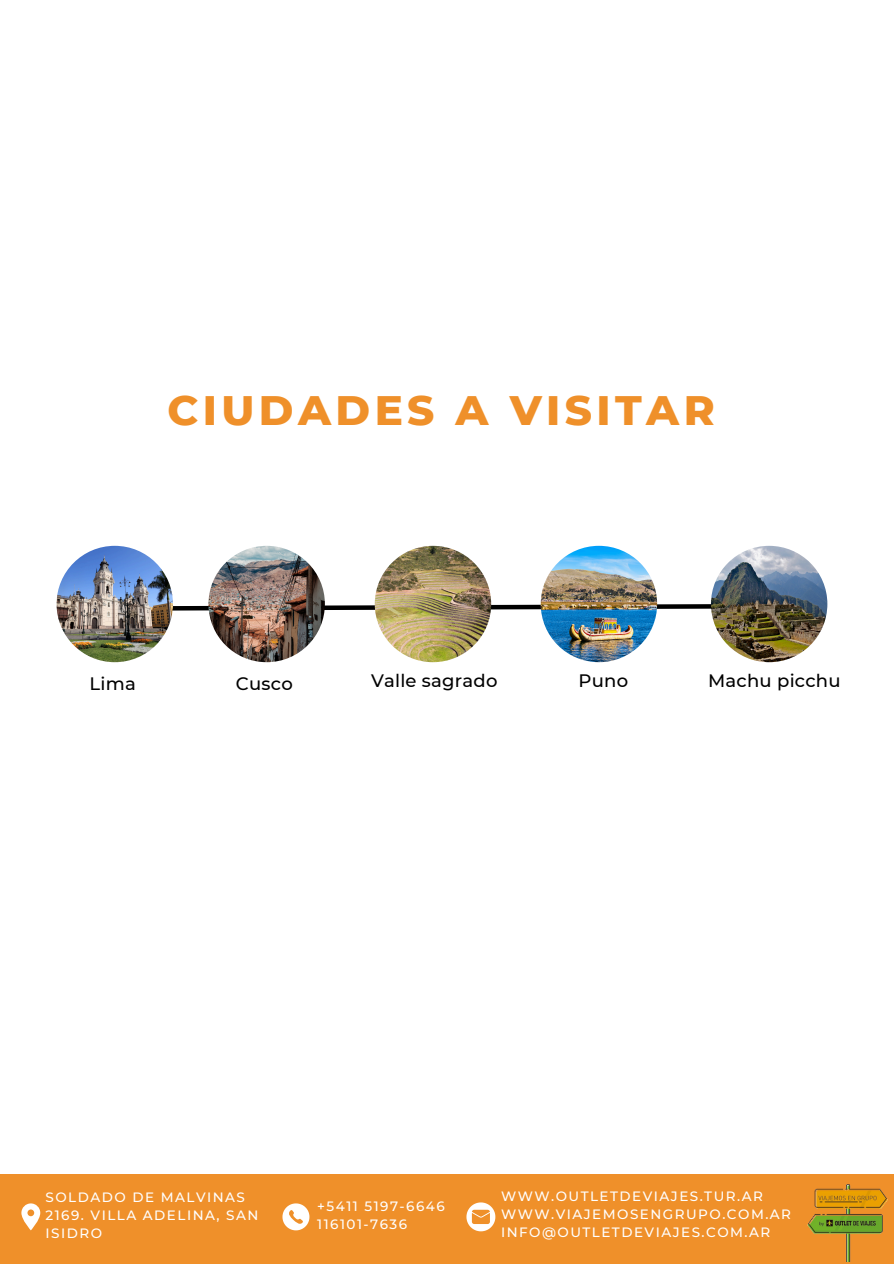
<style>
.page{position:relative;width:894px;height:1264px;background:#fff}
.page>*{position:absolute;margin:0;border:0;box-sizing:border-box;transform-origin:0 0}
.t1{font:800 42px "Montserrat";letter-spacing:.105em;color:#ef902a}
.t2{font:500 18px "Montserrat";letter-spacing:.015em;color:#000}
.t3{font:500 13.5px/18px "Montserrat";letter-spacing:.11em;color:#fff}
</style>
<div class="page">
<div style="left:0;top:1174px;width:893px;height:89px;background:#ef902a"></div>
<svg style="left:21px;top:1203px;width:19px;height:27px"></svg>
<svg style="left:466px;top:1202px;width:29px;height:29px"></svg>
<svg style="left:282px;top:1203px;width:27px;height:27px"></svg>
<img style="left:807px;top:1184px;width:81px;height:77px">
<svg style="left:172px;top:601px;width:538px;height:12px"></svg>
<img style="left:57px;top:546px;width:116px;height:116px;border-radius:50%">
<img style="left:208px;top:546px;width:117px;height:116px;border-radius:50%">
<img style="left:374px;top:546px;width:117px;height:116px;border-radius:50%">
<img style="left:540px;top:546px;width:117px;height:116px;border-radius:50%">
<img style="left:710px;top:546px;width:117px;height:116px;border-radius:50%">
<p class="t1" style="left:167px;top:384px;width:548px">CIUDADES A VISITAR</p>
<p class="t2" style="left:90px;top:672px;width:48px">Lima</p>
<p class="t2" style="left:236px;top:672px;width:58px">Cusco</p>
<p class="t2" style="left:371px;top:669px;width:128px">Valle sagrado</p>
<p class="t2" style="left:578px;top:669px;width:51px">Puno</p>
<p class="t2" style="left:708px;top:669px;width:134px">Machu picchu</p>
<h2 class="t3" style="left:46px;top:1188px;width:214px">SOLDADO DE MALVINAS<br>2169. VILLA ADELINA, SAN<br>ISIDRO</h2>
<p class="t3" style="left:317px;top:1197px;width:129px">+5411 5197-6646</p>
<h2 class="t3" style="left:317px;top:1215px;width:91px">116101-7636</h2>
<p class="t3" style="left:501px;top:1186px;width:263px">WWW.OUTLETDEVIAJES.TUR.AR</p>
<p class="t3" style="left:501px;top:1204px;width:291px">WWW.VIAJEMOSENGRUPO.COM.AR</p>
<p class="t3" style="left:501px;top:1222px;width:271px">INFO@OUTLETDEVIAJES.COM.AR</p>
</div>
